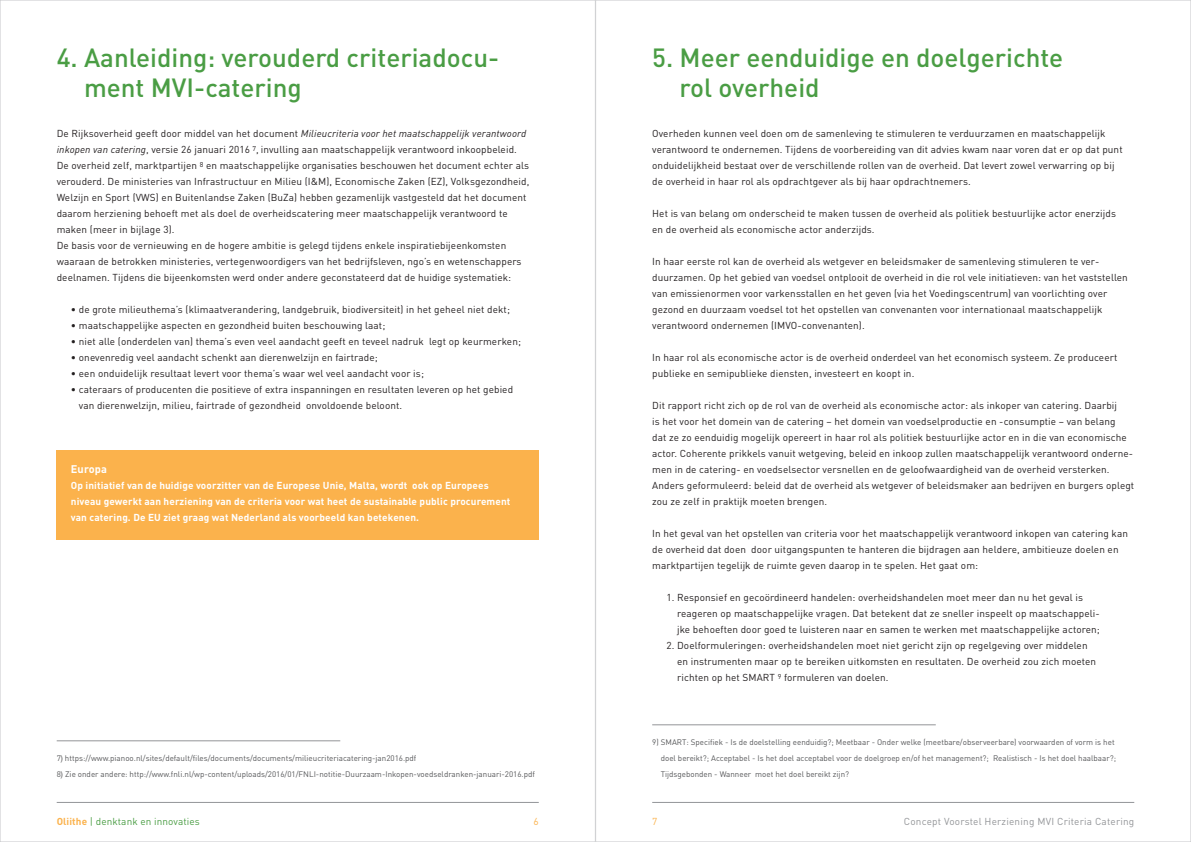
<style>
.page{position:relative;width:1191px;height:842px;background:#fff}
.page>*{position:absolute;margin:0;border:0;box-sizing:border-box;transform-origin:0 0}
.t1{font:500 26px/30px "DIN";color:#4a9d44}
.t2{font:700 11px "DIN";letter-spacing:.01em;color:#fff}
.t3{font:10px/16px "DIN";letter-spacing:.01em;color:#231f20}
.t4{font:700 10px/16px "DIN";letter-spacing:.01em;color:#fff}
.t5{font:10px "DIN";letter-spacing:.02em;color:#939598}
.t6{font:10px "DIN";letter-spacing:.01em;color:#4a9d44}
.t7{font:10px "DIN";color:#fbb24c}
.t8{font:8px/16px "DIN";color:#57585a}
.s1{font-style:italic}
.s2{font-family:"Helvetica Neue"}
.s3{font-weight:700;color:#fbb24c}
</style>
<div class="page">
<hr style="left:57px;top:802px;width:482px;height:1px;background:#939598">
<hr style="left:652px;top:802px;width:482px;height:1px;background:#939598">
<div style="left:57px;top:451px;width:482px;height:89px;background:#fbb24c"></div>
<hr style="left:57px;top:741px;width:283px;height:1px;background:#939598">
<hr style="left:652px;top:725px;width:283px;height:1px;background:#939598">
<h1 class="t1" style="left:84px;top:42px;width:417px;text-indent:-27px">4. Aanleiding: verouderd criteriadocu&shy;ment MVI-catering</h1>
<p class="t3" style="left:57px;top:125px;width:474px">De Rijksoverheid geeft door middel van het document <span class="s1">Milieucriteria voor het maatschappelijk verantwoord inkopen van catering</span>, versie 26 januari 2016 <sup>7</sup>, invulling aan maatschappelijk verantwoord inkoopbeleid.<br>De overheid zelf, marktpartijen <sup>8</sup> en maatschappelijke organisaties beschouwen het document echter als verouderd. De ministeries van Infrastructuur en Milieu (I&amp;M), Economische Zaken (EZ), Volksgezondheid, Welzijn en Sport (VWS) en Buitenlandse Zaken (BuZa) hebben gezamenlijk vastgesteld dat het document daarom herziening behoeft met als doel de overheidscatering meer maatschappelijk verantwoord te maken (meer in bijlage 3).<br>De basis voor de vernieuwing en de hogere ambitie is gelegd tijdens enkele inspiratiebijeenkomsten waaraan de betrokken ministeries, vertegenwoordigers van het bedrijfsleven, ngo’s en wetenschappers deelnamen. Tijdens die bijeenkomsten werd onder andere geconstateerd dat de huidige systematiek:</p>
<p class="t3" style="left:71px;top:301px;width:440px">• de grote milieuthema’s (klimaatverandering, landgebruik, biodiversiteit) in het geheel niet dekt;</p>
<p class="t3" style="left:71px;top:317px;width:316px">• maatschappelijke aspecten en gezondheid buiten beschouwing laat;</p>
<p class="t3" style="left:71px;top:333px;width:451px">• niet alle (onderdelen van) thema’s even veel aandacht geeft en teveel nadruk legt op keurmerken;</p>
<p class="t3" style="left:71px;top:349px;width:308px">• onevenredig veel aandacht schenkt aan dierenwelzijn en fairtrade;</p>
<p class="t3" style="left:71px;top:365px;width:354px">• een onduidelijk resultaat levert voor thema’s waar wel veel aandacht voor is;</p>
<p class="t3" style="left:79px;top:381px;width:436px;text-indent:-8px">• cateraars of producenten die positieve of extra inspanningen en resultaten leveren op het gebied van dierenwelzijn, milieu, fairtrade of gezondheid onvoldoende beloont.</p>
<p class="t2" style="left:71px;top:462px;width:38px">Europa</p>
<p class="t4" style="left:71px;top:477px;width:441px">Op initiatief van de huidige voorzitter van de Europese Unie, Malta, wordt ook op Europees niveau gewerkt aan herziening van de criteria voor wat heet de sustainable public procurement van catering. De EU ziet graag wat Nederland als voorbeeld kan betekenen.</p>
<p class="t8" style="left:57px;top:750px;width:361px">7<span class="s2">)</span> https://www.pianoo.nl/sites/default/files/documents/documents/milieucriteriacatering-jan2016.pdf</p>
<p class="t8" style="left:57px;top:766px;width:480px">8<span class="s2">)</span> Zie onder andere: http://www.fnli.nl/wp-content/uploads/2016/01/FNLI-notitie-Duurzaam-Inkopen-voedseldranken-januari-2016.pdf</p>
<h1 class="t1" style="left:679px;top:42px;width:385px;text-indent:-27px">5. Meer eenduidige en doelgerichte rol overheid</h1>
<p class="t3" style="left:652px;top:125px;width:472px">Overheden kunnen veel doen om de samenleving te stimuleren te verduurzamen en maatschappelijk verantwoord te ondernemen. Tijdens de voorbereiding van dit advies kwam naar voren dat er op dat punt onduidelijkheid bestaat over de verschillende rollen van de overheid. Dat levert zowel verwarring op bij de overheid in haar rol als opdrachtgever als bij haar opdrachtnemers.</p>
<p class="t3" style="left:652px;top:205px;width:465px">Het is van belang om onderscheid te maken tussen de overheid als politiek bestuurlijke actor enerzijds en de overheid als economische actor anderzijds.</p>
<p class="t3" style="left:652px;top:253px;width:477px">In haar eerste rol kan de overheid als wetgever en beleidsmaker de samenleving stimuleren te ver&shy;duurzamen. Op het gebied van voedsel ontplooit de overheid in die rol vele initiatieven: van het vaststellen van emissienormen voor varkensstallen en het geven (via het Voedingscentrum) van voorlichting over gezond en duurzaam voedsel tot het opstellen van convenanten voor internationaal maatschappelijk verantwoord ondernemen (IMVO-convenanten).</p>
<p class="t3" style="left:652px;top:349px;width:467px">In haar rol als economische actor is de overheid onderdeel van het economisch systeem. Ze produceert publieke en semipublieke diensten, investeert en koopt in.</p>
<p class="t3" style="left:652px;top:397px;width:483px">Dit rapport richt zich op de rol van de overheid als economische actor: als inkoper van catering. Daarbij<br>is het voor het domein van de catering – het domein van voedselproductie en -consumptie – van belang<br>dat ze zo eenduidig mogelijk opereert in haar rol als politiek bestuurlijke actor en in die van economische actor. Coherente prikkels vanuit wetgeving, beleid en inkoop zullen maatschappelijk verantwoord onderne&shy;men in de catering- en voedselsector versnellen en de geloofwaardigheid van de overheid versterken.<br>Anders geformuleerd: beleid dat de overheid als wetgever of beleidsmaker aan bedrijven en burgers oplegt zou ze zelf in praktijk moeten brengen.</p>
<p class="t3" style="left:652px;top:525px;width:477px">In het geval van het opstellen van criteria voor het maatschappelijk verantwoord inkopen van catering kan de overheid dat doen door uitgangspunten te hanteren die bijdragen aan heldere, ambitieuze doelen en marktpartijen tegelijk de ruimte geven daarop in te spelen. Het gaat om:</p>
<p class="t3" style="left:677px;top:589px;width:424px;text-indent:-11px">1. Responsief en gecoördineerd handelen: overheidshandelen moet meer dan nu het geval is reageren op maatschappelijke vragen. Dat betekent dat ze sneller inspeelt op maatschappeli&shy;jke behoeften door goed te luisteren naar en samen te werken met maatschappelijke actoren;</p>
<p class="t3" style="left:677px;top:637px;width:420px;text-indent:-11px">2. Doelformuleringen: overheidshandelen moet niet gericht zijn op regelgeving over middelen en instrumenten maar op te bereiken uitkomsten en resultaten. De overheid zou zich moeten richten op het SMART <sup>9</sup> formuleren van doelen.</p>
<p class="t8" style="left:661px;top:734px;width:457px;text-indent:-9px">9) SMART: Specifiek - Is de doelstelling eenduidig?; Meetbaar - Onder welke (meetbare/observeerbare) voorwaarden of vorm is het doel bereikt?; Acceptabel - Is het doel acceptabel voor de doelgroep en/of het management?; Realistisch - Is het doel haalbaar?;<br>Tijdsgebonden - Wanneer moet het doel bereikt zijn?</p>
<p class="t6" style="left:57px;top:815px;width:145px"><span class="s3">Oliithe</span> | denktank en innovaties</p>
<p class="t7" style="left:533px;top:815px;width:7px">6</p>
<p class="t7" style="left:652px;top:815px;width:7px">7</p>
<p class="t5" style="left:904px;top:815px;width:232px">Concept Voorstel Herziening MVI Criteria Catering</p>
</div>
